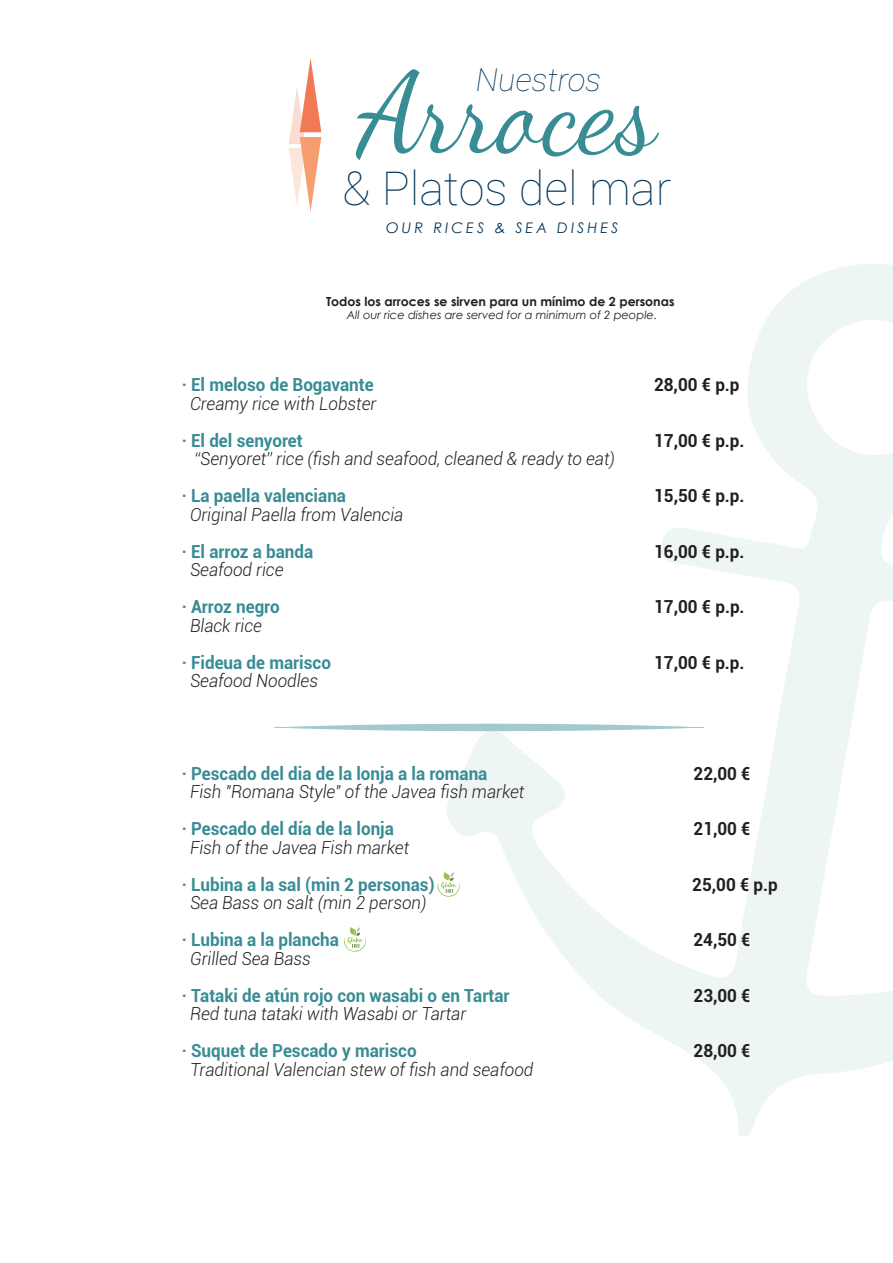
<style>
.page{position:relative;width:893px;height:1263px;background:#fff}
.page>*{position:absolute;margin:0;border:0;box-sizing:border-box;transform-origin:0 0}
.t1{font:112.5px "Dancing Script OT";color:#388c94}
.t2{font:100 46.8px "Roboto";color:#093b5f}
.t3{font:italic 100 31.95px "Roboto";color:#093b5f}
.t4{font:italic 300 18px "Roboto";color:#231f20;scale:.95 1}
.t5{font:700 18px "Roboto";color:#388c94;scale:.95 1}
.t6{font:700 18px "Roboto";color:#231f20;scale:.95 1}
.t7{font:italic 14.7px "Century Gothic";letter-spacing:.2em;color:#093b5f}
.t8{font:700 12.6px "Century Gothic";color:#231f20}
.t9{font:italic 11.55px "Century Gothic";color:#231f20}
</style>
<div class="page">
<svg style="left:289px;top:58px;width:32px;height:154px"></svg>
<svg style="left:274px;top:724px;width:172px;height:7px"></svg>
<svg style="left:344px;top:927px;width:22px;height:25px"></svg>
<svg style="left:437px;top:872px;width:9px;height:25px"></svg>
<svg style="left:446px;top:264px;width:447px;height:873px"></svg>
<h3 class="t3" style="left:475px;top:57px;width:127px">Nuestros</h3>
<h1 class="t1" style="left:356px;top:47px;width:304px">Arroces</h1>
<h2 class="t2" style="left:342px;top:156px;width:331px">&amp; Platos del mar</h2>
<p class="t7" style="left:386px;top:218px;width:234px">OUR RICES &amp; SEA DISHES</p>
<p class="t8" style="left:326px;top:292px;width:350px">Todos los arroces se sirven para un mínimo de 2 personas</p>
<p class="t9" style="left:347px;top:307px;width:312px">All our rice dishes are served for a minimum of 2 people.</p>
<p class="t5" style="left:182px;top:372px;width:204px">· El meloso de Bogavante</p>
<p class="t6" style="left:654px;top:372px;width:91px">28,00 € p.p</p>
<p class="t4" style="left:190px;top:391px;width:198px">Creamy rice with Lobster</p>
<p class="t5" style="left:182px;top:428px;width:129px">· El del senyoret</p>
<p class="t6" style="left:654px;top:428px;width:97px">17,00 € p.p.</p>
<p class="t4" style="left:194px;top:446px;width:445px">“Senyoret” rice (fish and seafood, cleaned &amp; ready to eat)</p>
<p class="t5" style="left:182px;top:483px;width:174px">· La paella valenciana</p>
<p class="t6" style="left:654px;top:483px;width:97px">15,50 € p.p.</p>
<p class="t4" style="left:190px;top:502px;width:226px">Original Paella from Valencia</p>
<p class="t5" style="left:182px;top:539px;width:140px">· El arroz a banda</p>
<p class="t6" style="left:654px;top:539px;width:97px">16,00 € p.p.</p>
<p class="t4" style="left:190px;top:557px;width:100px">Seafood rice</p>
<p class="t5" style="left:182px;top:594px;width:105px">· Arroz negro</p>
<p class="t6" style="left:654px;top:594px;width:97px">17,00 € p.p.</p>
<p class="t4" style="left:190px;top:613px;width:77px">Black rice</p>
<p class="t5" style="left:182px;top:650px;width:159px">· Fideua de marisco</p>
<p class="t6" style="left:654px;top:650px;width:97px">17,00 € p.p.</p>
<p class="t4" style="left:190px;top:668px;width:136px">Seafood Noodles</p>
<p class="t5" style="left:182px;top:761px;width:323px">· Pescado del dia de la lonja a la romana</p>
<p class="t6" style="left:694px;top:761px;width:62px">22,00 €</p>
<p class="t4" style="left:190px;top:779px;width:354px">Fish "Romana Style" of the Javea fish market</p>
<p class="t5" style="left:182px;top:816px;width:225px">· Pescado del día de la lonja</p>
<p class="t6" style="left:694px;top:816px;width:62px">21,00 €</p>
<p class="t4" style="left:190px;top:835px;width:232px">Fish of the Javea Fish market</p>
<p class="t5" style="left:182px;top:872px;width:268px">· Lubina a la sal (min 2 personas)</p>
<p class="t6" style="left:692px;top:872px;width:91px">25,00 € p.p</p>
<p class="t4" style="left:190px;top:890px;width:250px">Sea Bass on salt (min 2 person)</p>
<p class="t5" style="left:182px;top:927px;width:167px">· Lubina a la plancha</p>
<p class="t6" style="left:693px;top:927px;width:62px">24,50 €</p>
<p class="t4" style="left:190px;top:946px;width:129px">Grilled Sea Bass</p>
<p class="t5" style="left:182px;top:983px;width:347px">· Tataki de atún rojo con wasabi o en Tartar</p>
<p class="t6" style="left:694px;top:983px;width:62px">23,00 €</p>
<p class="t4" style="left:190px;top:1001px;width:292px">Red tuna tataki with Wasabi or Tartar</p>
<p class="t5" style="left:182px;top:1038px;width:249px">· Suquet de Pescado y marisco</p>
<p class="t6" style="left:694px;top:1038px;width:62px">28,00 €</p>
<p class="t4" style="left:190px;top:1057px;width:363px">Traditional Valencian stew of fish and seafood</p>
</div>
